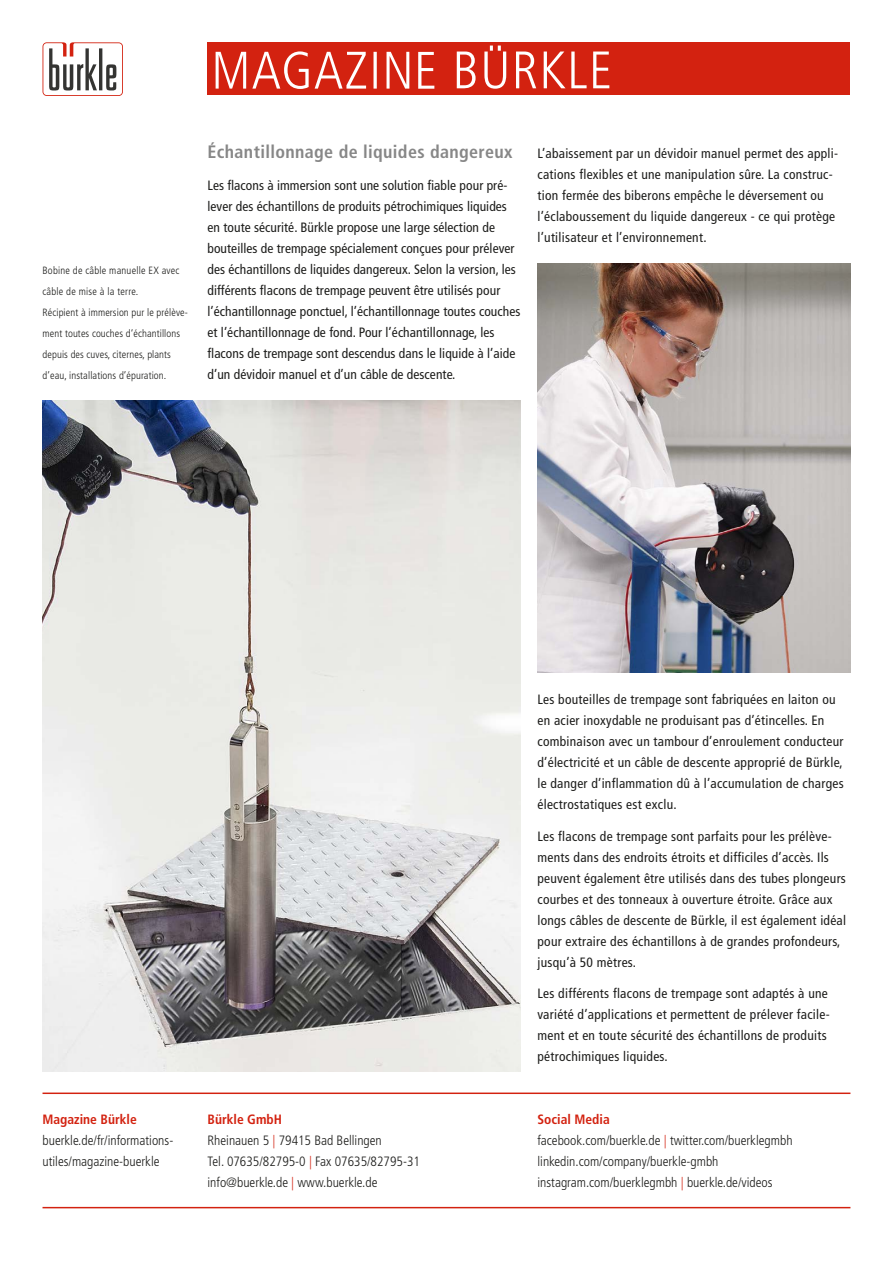
<style>
.page{position:relative;width:893px;height:1263px;background:#fff}
.page>*{position:absolute;margin:0;border:0;box-sizing:border-box;transform-origin:0 0}
.t1{font:700 condensed 18px "Frutiger";letter-spacing:.02em;color:#878787}
.t2{font:condensed 13.5px/21px "Frutiger";letter-spacing:.02em;color:#1d1d1b}
.t3{font:300 condensed 13.5px/21px "Frutiger";color:#1d1d1b}
.t4{font:700 condensed 13.5px "Frutiger";color:#d32210}
.t5{font:300 condensed 10.5px/21px "Frutiger";letter-spacing:.01em;color:#1d1d1b}
.s1{font-weight:700;color:#d32210}
.s2{color:#d32210}
</style>
<div class="page">
<svg style="left:43px;top:42px;width:80px;height:54px"></svg>
<hr style="left:43px;top:1092px;width:807px;height:2px;background:#d32210">
<hr style="left:43px;top:1207px;width:807px;height:1px;background:#d32210">
<img style="left:43px;top:400px;width:477px;height:671px">
<img style="left:537px;top:263px;width:313px;height:410px">
<div style="left:207px;top:43px;width:643px;height:52px;background:#d32210"></div>
<svg style="left:216px;top:51px;width:193px;height:38px"></svg>
<svg style="left:418px;top:52px;width:16px;height:37px"></svg>
<svg style="left:457px;top:46px;width:152px;height:43px"></svg>
<p class="t5" style="left:43px;top:260px;width:138px">Bobine de câble manuelle EX avec câble de mise à la terre.</p>
<p class="t5" style="left:43px;top:302px;width:147px">Récipient à immersion pur le prélève&shy;ment toutes couches d‘échantillons depuis des cuves, citernes, plants d’eau, installations d’épuration.</p>
<h1 class="t1" style="left:207px;top:141px;width:306px">Échantillonnage de liquides dangereux</h1>
<p class="t2" style="left:207px;top:174px;width:314px">Les flacons à immersion sont une solution fiable pour pré&shy;lever des échantillons de produits pétrochimiques liquides en toute sécurité. Bürkle propose une large sélection de bouteilles de trempage spécialement conçues pour prélever des échantillons de liquides dangereux. Selon la version, les différents flacons de trempage peuvent être utilisés pour l’échantillonnage ponctuel, l’échantillonnage toutes couches et l’échantillonnage de fond. Pour l’échantillonnage, les flacons de trempage sont descendus dans le liquide à l’aide d’un dévidoir manuel et d’un câble de descente.</p>
<p class="t2" style="left:537px;top:143px;width:302px">L’abaissement par un dévidoir manuel permet des appli&shy;cations flexibles et une manipulation sûre. La construc&shy;tion fermée des biberons empêche le déversement ou l’éclaboussement du liquide dangereux - ce qui protège l’utilisateur et l’environnement.</p>
<p class="t4" style="left:43px;top:1111px;width:96px">Magazine Bürkle</p>
<p class="t3" style="left:43px;top:1130px;width:132px">buerkle.de/fr/informations&shy;utiles/magazine-buerkle</p>
<p class="t2" style="left:537px;top:689px;width:308px">Les bouteilles de trempage sont fabriquées en laiton ou en acier inoxydable ne produisant pas d’étincelles. En combinaison avec un tambour d’enroulement conducteur d’électricité et un câble de descente approprié de Bürkle, le danger d’inflammation dû à l’accumulation de charges électrostatiques est exclu.</p>
<p class="t2" style="left:537px;top:826px;width:310px">Les flacons de trempage sont parfaits pour les prélève&shy;ments dans des endroits étroits et difficiles d’accès. Ils peuvent également être utilisés dans des tubes plongeurs courbes et des tonneaux à ouverture étroite. Grâce aux longs câbles de descente de Bürkle, il est également idéal pour extraire des échantillons à de grandes profondeurs, jusqu’à 50 mètres.</p>
<p class="t2" style="left:537px;top:983px;width:294px">Les différents flacons de trempage sont adaptés à une variété d’applications et permettent de prélever facile&shy;ment et en toute sécurité des échantillons de produits pétrochimiques liquides.</p>
<p class="t3" style="left:207px;top:1109px;width:214px"><span class="s1">Bürkle GmbH<br></span>Rheinauen 5 <span class="s2">|</span> 79415 Bad Bellingen<br>Tel. 07635/82795-0 <span class="s2">|</span> Fax 07635/82795-31 info@buerkle.de <span class="s2">|</span> www.buerkle.de</p>
<p class="t3" style="left:537px;top:1109px;width:257px"><span class="s1">Social Media<br></span>facebook.com/buerkle.de <span class="s2">|</span> twitter.com/buerklegmbh linkedin.com/company/buerkle-gmbh instagram.com/buerklegmbh <span class="s2">|</span> buerkle.de/videos</p>
</div>
